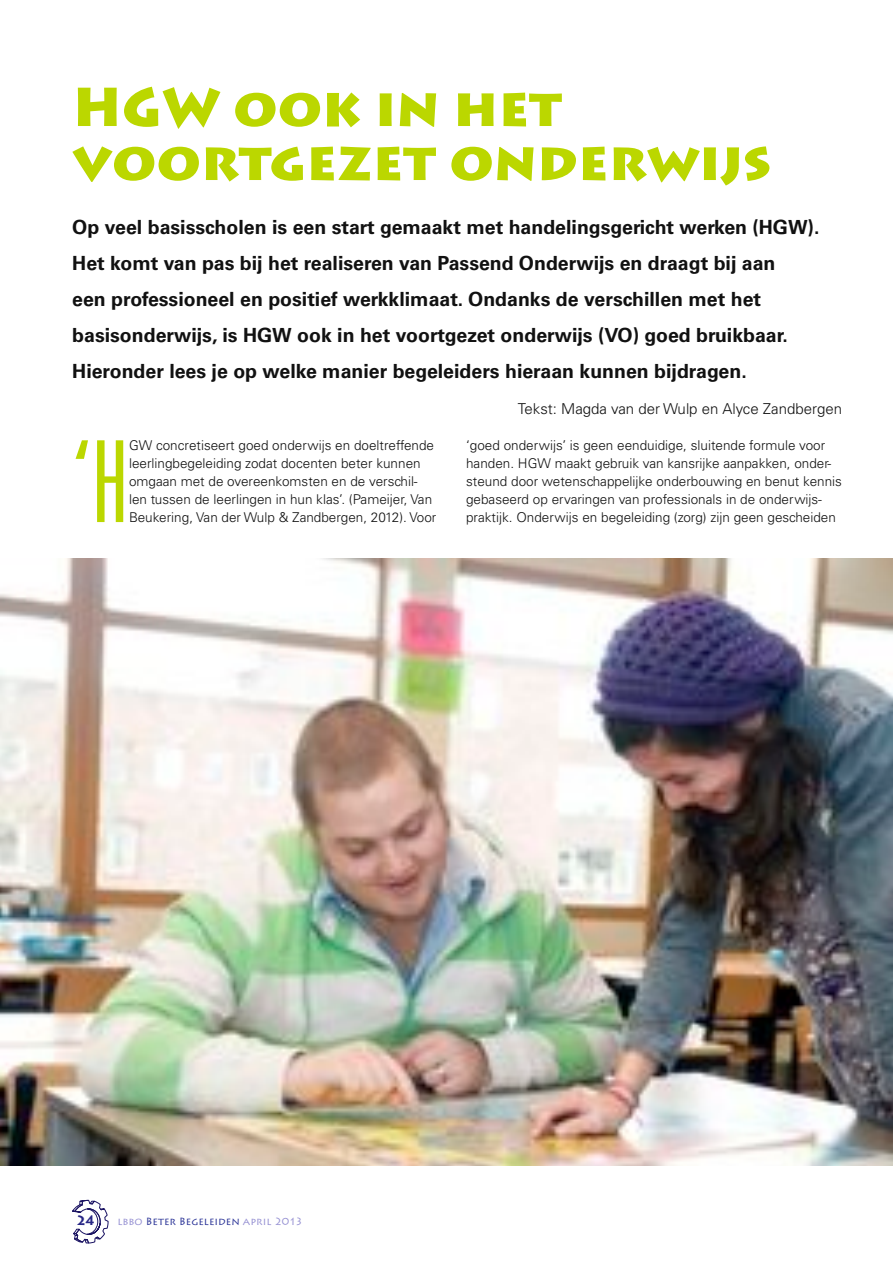
<style>
.page{position:relative;width:893px;height:1263px;background:#fff}
.page>*{position:absolute;margin:0;border:0;box-sizing:border-box;transform-origin:0 0}
.t1{font:300 ultra-condensed 113.25px "Univers LT Std";color:#bbd700}
.t2{font:900 54px/54px "Lithos Pro";color:#bbd700}
.t3{font:700 19.5px/36px "Univers LT Std";color:#111}
.t4{font:300 15px "Univers LT Std";color:#111}
.t5{font:300 13.5px/18px "Univers LT Std";color:#111}
.t6{font:700 13.5px "Lithos Pro";color:#282786}
.t7{font:10.5px "Lithos Pro";color:#2d3698}
.s1{color:#9792d3}
</style>
<div class="page">
<svg style="left:72px;top:1200px;width:36px;height:43px"></svg>
<img style="left:0;top:558px;width:892px;height:607px">
<h2 class="t2" style="left:72px;top:81px;width:700px">HGW ook in het voortgezet onderwijs</h2>
<p class="t3" style="left:72px;top:209px;width:749px">Op veel basisscholen is een start gemaakt met handelingsgericht werken (HGW).<br>Het komt van pas bij het realiseren van Passend Onderwijs en draagt bij aan<br>een professioneel en positief werkklimaat. Ondanks de verschillen met het basisonderwijs, is HGW ook in het voortgezet onderwijs (VO) goed bruikbaar.<br>Hieronder lees je op welke manier begeleiders hieraan kunnen bijdragen.</p>
<p class="t4" style="left:518px;top:400px;width:326px">Tekst: Magda van der Wulp en Alyce Zandbergen</p>
<h1 class="t1" style="left:72px;top:423px;width:58px">‘H</h1>
<p class="t5" style="left:129px;top:436px;width:309px">GW concretiseert goed onderwijs en doeltreffende leerlingbegeleiding zodat docenten beter kunnen omgaan met de overeenkomsten en de verschil&shy;len tussen de leerlingen in hun klas’. (Pameijer, Van Beukering, Van der Wulp &amp; Zandbergen, 2012). Voor</p>
<p class="t5" style="left:466px;top:436px;width:377px">‘goed onderwijs’ is geen eenduidige, sluitende formule voor handen. HGW maakt gebruik van kansrijke aanpakken, onder&shy;steund door wetenschappelijke onderbouwing en benut kennis gebaseerd op ervaringen van professionals in de onderwijs&shy;praktijk. Onderwijs en begeleiding (zorg) zijn geen gescheiden</p>
<p class="t6" style="left:76px;top:1213px;width:20px">24</p>
<p class="t7" style="left:117px;top:1216px;width:187px"><span class="s1">lbbo</span> Beter Begeleiden <span class="s1">april 2013</span></p>
</div>
